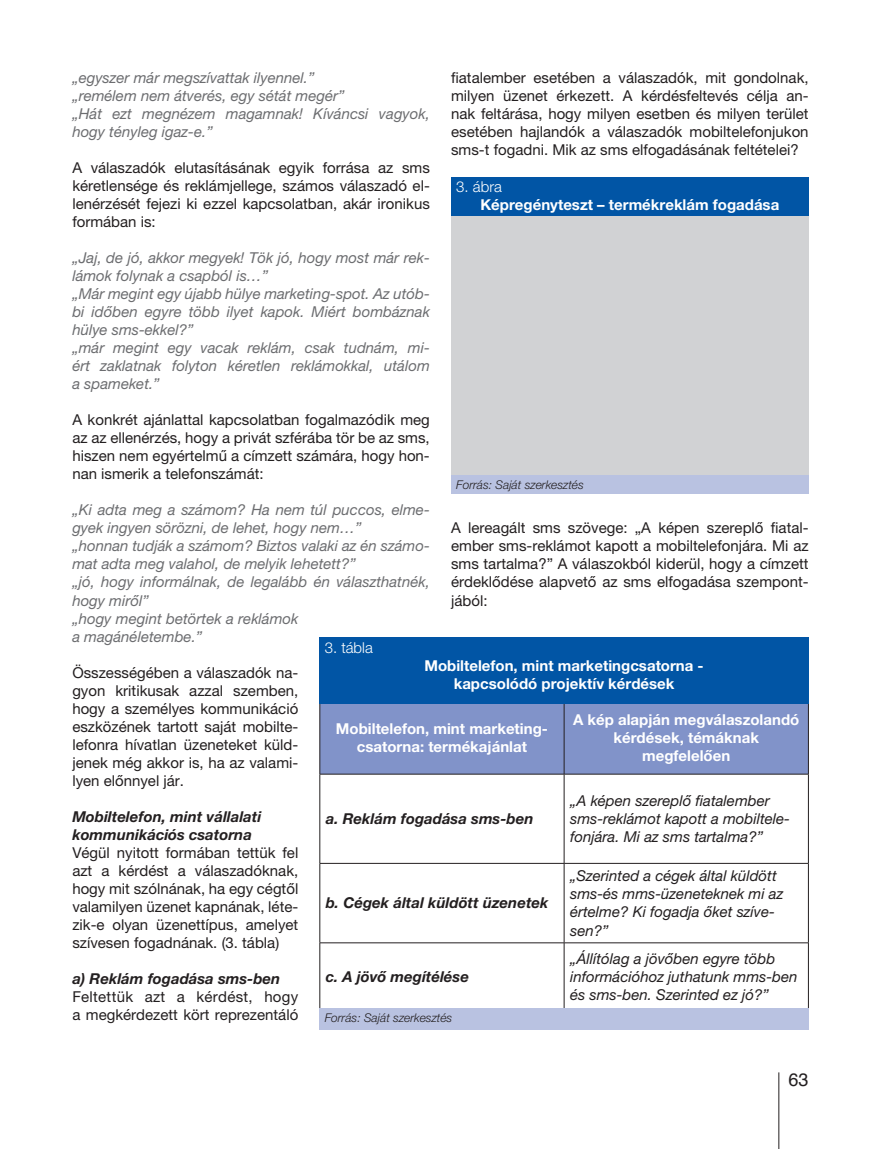
<style>
.page{position:relative;width:881px;height:1149px;background:#fff}
.page>*{position:absolute;margin:0;border:0;box-sizing:border-box;transform-origin:0 0}
.t1{font:18px "Helvetica";color:#231f20}
.t2{font:15px/18px "Helvetica Neue LT Pro";color:#231f20;text-align:justify}
.t3{font:italic 15px/18px "Helvetica Neue LT Pro";color:#6c6d70}
.t4{font:italic 15px/18px "Helvetica Neue LT Pro";color:#231f20}
.t5{font:700 15px/18px "Helvetica Neue LT Pro";color:#fff;text-align:center}
.t6{font:italic 700 15px/18px "Helvetica Neue LT Pro";color:#231f20}
.t7{font:300 15px "Helvetica Neue LT Pro";color:#fff}
.t8{font:italic 300 12px "Helvetica Neue LT Pro";color:#231f20}
</style>
<div class="page">
<hr style="left:778px;top:1071px;width:1px;height:77px;background:#231f20">
<div style="left:320px;top:703px;width:487px;height:70px;background:#8193c9"></div>
<hr style="left:319px;top:700px;width:1px;height:73px;background:#231f20">
<hr style="left:563px;top:700px;width:1px;height:73px;background:#231f20">
<hr style="left:807px;top:700px;width:1px;height:73px;background:#231f20">
<hr style="left:319px;top:773px;width:245px;height:1px;background:#231f20">
<hr style="left:319px;top:774px;width:1px;height:88px;background:#231f20">
<hr style="left:564px;top:773px;width:244px;height:1px;background:#231f20">
<hr style="left:563px;top:774px;width:1px;height:88px;background:#231f20">
<hr style="left:807px;top:774px;width:1px;height:88px;background:#231f20">
<hr style="left:319px;top:862px;width:245px;height:1px;background:#231f20">
<hr style="left:319px;top:863px;width:1px;height:79px;background:#231f20">
<hr style="left:564px;top:862px;width:244px;height:1px;background:#231f20">
<hr style="left:563px;top:863px;width:1px;height:79px;background:#231f20">
<hr style="left:807px;top:863px;width:1px;height:79px;background:#231f20">
<hr style="left:319px;top:942px;width:245px;height:1px;background:#231f20">
<hr style="left:319px;top:942px;width:1px;height:67px;background:#231f20">
<hr style="left:564px;top:942px;width:244px;height:1px;background:#231f20">
<hr style="left:563px;top:942px;width:1px;height:67px;background:#231f20">
<hr style="left:807px;top:942px;width:1px;height:67px;background:#231f20">
<div style="left:319px;top:637px;width:489px;height:66px;background:#0155a5"></div>
<div style="left:319px;top:1007px;width:489px;height:22px;background:#b9c2e1"></div>
<div style="left:451px;top:215px;width:357px;height:260px;background:#d1d2d4"></div>
<div style="left:451px;top:475px;width:357px;height:19px;background:#b9c2e1"></div>
<div style="left:451px;top:176px;width:357px;height:39px;background:#0155a5"></div>
<p class="t3" style="left:72px;top:68px;width:359px">„egyszer már megszívattak ilyennel.”<br>„remélem nem átverés, egy sétát megér”<br>„Hát ezt megnézem magamnak! Kíváncsi vagyok, hogy tényleg igaz-e.”</p>
<p class="t2" style="left:72px;top:158px;width:359px">A válaszadók elutasításának egyik forrása az sms kéretlensége és reklámjellege, számos válaszadó el&shy;lenérzését fejezi ki ezzel kapcsolatban, akár ironikus formában is:</p>
<p class="t3" style="left:72px;top:248px;width:359px">„Jaj, de jó, akkor megyek! Tök jó, hogy most már rek&shy;lámok folynak a csapból is…”<br>„Már megint egy újabb hülye marketing-spot. Az utób&shy;bi időben egyre több ilyet kapok. Miért bombáznak hülye sms-ekkel?”<br>„már megint egy vacak reklám, csak tudnám, mi&shy;ért zaklatnak folyton kéretlen reklámokkal, utálom a spameket.”</p>
<p class="t2" style="left:72px;top:410px;width:359px">A konkrét ajánlattal kapcsolatban fogalmazódik meg az az ellenérzés, hogy a privát szférába tör be az sms, hiszen nem egyértelmű a címzett számára, hogy hon&shy;nan ismerik a telefonszámát:</p>
<p class="t3" style="left:72px;top:500px;width:359px">„Ki adta meg a számom? Ha nem túl puccos, elme&shy;gyek ingyen sörözni, de lehet, hogy nem…”<br>„honnan tudják a számom? Biztos valaki az én számo&shy;mat adta meg valahol, de melyik lehetett?”<br>„jó, hogy informálnak, de legalább én választhatnék, hogy miről”<br>„hogy megint betörtek a reklámok<br>a magánéletembe.”</p>
<p class="t2" style="left:72px;top:662px;width:227px">Összességében a válaszadók na&shy;gyon kritikusak azzal szemben, hogy a személyes kommunikáció eszközének tartott saját mobilte&shy;lefonra hívatlan üzeneteket küld&shy;jenek még akkor is, ha az valami&shy;lyen előnnyel jár.</p>
<p class="t6" style="left:72px;top:806px;width:190px">Mobiltelefon, mint vállalati kommunikációs csatorna</p>
<p class="t2" style="left:72px;top:842px;width:227px">Végül nyitott formában tettük fel azt a kérdést a válaszadóknak, hogy mit szólnának, ha egy cégtől valamilyen üzenet kapnának, léte&shy;zik-e olyan üzenettípus, amelyet szívesen fogadnának. (3. tábla)</p>
<p class="t6" style="left:72px;top:968px;width:209px">a) Reklám fogadása sms-ben</p>
<p class="t2" style="left:72px;top:986px;width:227px">Feltettük azt a kérdést, hogy a megkérdezett kört reprezentáló</p>
<p class="t2" style="left:451px;top:68px;width:359px">fiatalember esetében a válaszadók, mit gondolnak, milyen üzenet érkezett. A kérdésfeltevés célja an&shy;nak feltárása, hogy milyen esetben és milyen terület esetében hajlandók a válaszadók mobiltelefonjukon sms-t fogadni. Mik az sms elfogadásának feltételei?</p>
<p class="t7" style="left:456px;top:178px;width:47px">3. ábra</p>
<p class="t5" style="left:480px;top:196px;width:300px">Képregényteszt – termékreklám fogadása</p>
<p class="t8" style="left:456px;top:477px;width:129px">Forrás: Saját szerkesztés</p>
<p class="t2" style="left:451px;top:518px;width:359px">A lereagált sms szövege: „A képen szereplő fiatal&shy;ember sms-reklámot kapott a mobiltelefonjára. Mi az sms tartalma?” A válaszokból kiderül, hogy a címzett érdeklődése alapvető az sms elfogadása szempont&shy;jából:</p>
<p class="t7" style="left:324px;top:638px;width:50px">3. tábla</p>
<p class="t5" style="left:424px;top:656px;width:281px">Mobiltelefon, mint marketingcsatorna - kapcsolódó projektív kérdések</p>
<p class="t5" style="left:336px;top:718px;width:213px">Mobiltelefon, mint marketing&shy;csatorna: termékajánlat</p>
<p class="t5" style="left:573px;top:709px;width:228px">A kép alapján megválaszolandó kérdések, témáknak megfelelően</p>
<p class="t4" style="left:570px;top:791px;width:221px">„A képen szereplő fiatalember sms-reklámot kapott a mobiltele&shy;fonjára. Mi az sms tartalma?”</p>
<p class="t6" style="left:326px;top:809px;width:209px">a. Reklám fogadása sms-ben</p>
<p class="t4" style="left:570px;top:866px;width:215px">„Szerinted a cégek által küldött sms-és mms-üzeneteknek mi az értelme? Ki fogadja őket szíve&shy;sen?”</p>
<p class="t6" style="left:326px;top:893px;width:224px">b. Cégek által küldött üzenetek</p>
<p class="t4" style="left:570px;top:949px;width:229px">„Állítólag a jövőben egyre több információhoz juthatunk mms-ben és sms-ben. Szerinted ez jó?”</p>
<p class="t6" style="left:326px;top:966px;width:145px">c. A jövő megítélése</p>
<p class="t8" style="left:324px;top:1009px;width:129px">Forrás: Saját szerkesztés</p>
<p class="t1" style="left:788px;top:1065px;width:22px">63</p>
</div>
